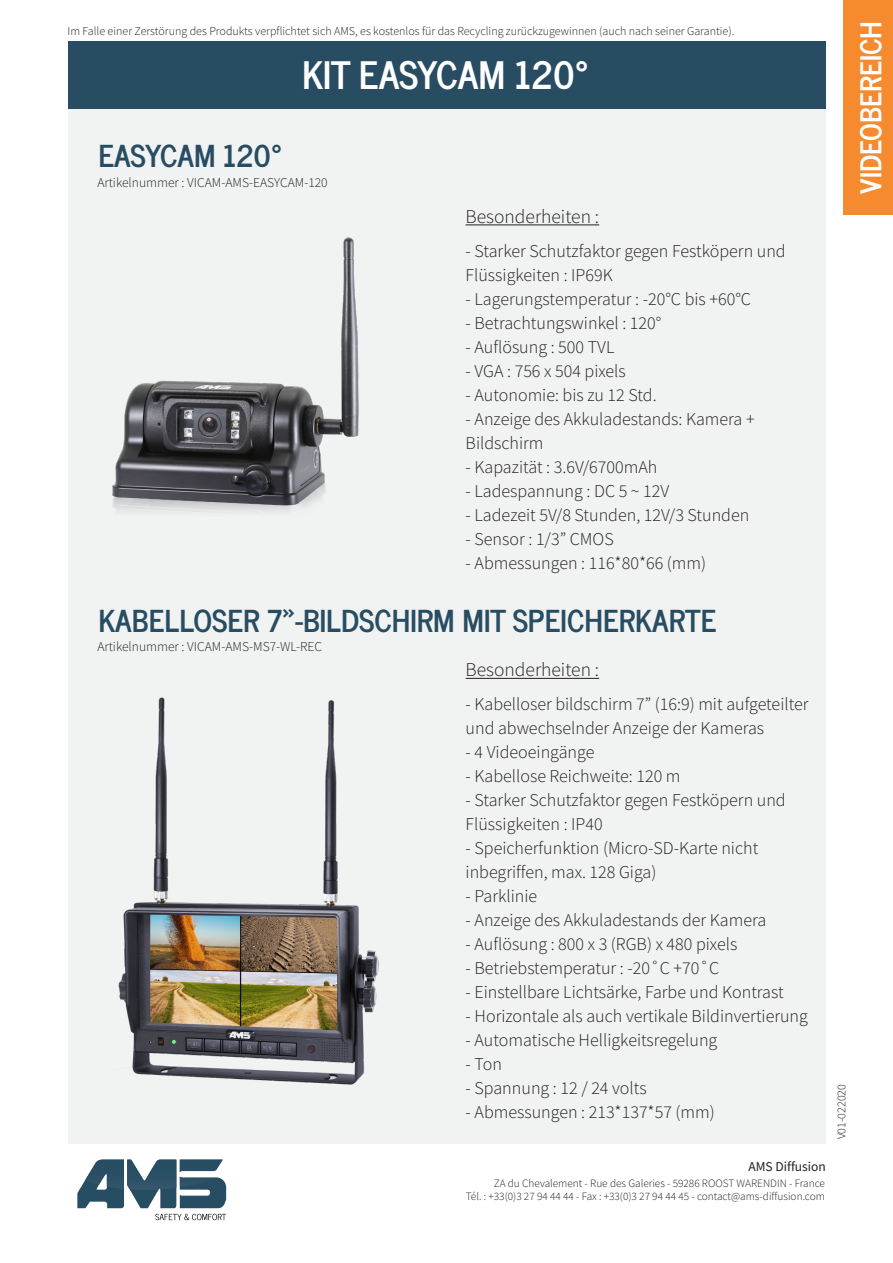
<style>
.page{position:relative;width:893px;height:1263px;background:#fff}
.page>*{position:absolute;margin:0;border:0;box-sizing:border-box;transform-origin:0 0}
.t1{font:700 37.5px "News Cycle";color:#fff}
.t2{font:700 30px "News Cycle";color:#284d63}
.t3{font:700 28.5px "News Cycle";color:#fff}
.t4{font:300 19.5px "Mada";color:#231f20}
.t5{font:300 18px/24px "Mada";color:#231f20}
.t6{font:300 13.5px "Mada";color:#231f20}
.t7{font:13.5px "Mada";color:#231f20}
.t8{font:300 12px "Mada";color:#231f20}
.t9{font:300 11.25px/13.5px "Mada";color:#231f20;text-align:right}
</style>
<div class="page">
<div style="left:68px;top:108px;width:757px;height:1036px;background:#f1f2f2"></div>
<div style="left:68px;top:41px;width:757px;height:67px;background:#284d63"></div>
<div style="left:844px;top:0;width:49px;height:215px;background:#f58b2e"></div>
<svg style="left:155px;top:1214px;width:71px;height:6px"></svg>
<svg style="left:77px;top:1159px;width:149px;height:49px"></svg>
<img style="left:85px;top:1159px;width:39px;height:30px">
<hr style="left:466px;top:678px;width:133px;height:1px;background:#231f20">
<hr style="left:466px;top:224px;width:133px;height:1px;background:#231f20">
<img style="left:112px;top:237px;width:247px;height:275px">
<img style="left:118px;top:697px;width:261px;height:388px">
<p class="t8" style="left:68px;top:24px;width:668px">Im Falle einer Zerstörung des Produkts verpflichtet sich AMS, es kostenlos für das Recycling zurückzugewinnen (auch nach seiner Garantie).</p>
<p class="t2" style="left:98px;top:129px;width:185px">EASYCAM 120°</p>
<p class="t1" style="left:302px;top:42px;width:288px">KIT EASYCAM 120°</p>
<p class="t6" style="left:97px;top:175px;width:232px">Artikelnummer : VICAM-AMS-EASYCAM-120</p>
<p class="t4" style="left:466px;top:206px;width:135px">Besonderheiten :</p>
<p class="t5" style="left:466px;top:240px;width:322px">- Starker Schutzfaktor gegen Festköpern und</p>
<p class="t5" style="left:466px;top:264px;width:149px">Flüssigkeiten : IP69K</p>
<p class="t5" style="left:466px;top:288px;width:287px">- Lagerungstemperatur : -20°C bis +60°C</p>
<p class="t5" style="left:466px;top:312px;width:197px">- Betrachtungswinkel : 120°</p>
<p class="t5" style="left:466px;top:336px;width:150px">- Auflösung : 500 TVL</p>
<p class="t5" style="left:466px;top:360px;width:162px">- VGA : 756 x 504 pixels</p>
<p class="t5" style="left:466px;top:384px;width:193px">- Autonomie: bis zu 12 Std.</p>
<p class="t5" style="left:466px;top:408px;width:291px">- Anzeige des Akkuladestands: Kamera +<br>Bildschirm</p>
<p class="t5" style="left:466px;top:456px;width:193px">- Kapazität : 3.6V/6700mAh</p>
<p class="t5" style="left:466px;top:480px;width:205px">- Ladespannung : DC 5 ~ 12V</p>
<p class="t5" style="left:466px;top:504px;width:285px">- Ladezeit 5V/8 Stunden, 12V/3 Stunden</p>
<p class="t5" style="left:466px;top:528px;width:150px">- Sensor : 1/3” CMOS</p>
<p class="t5" style="left:466px;top:552px;width:242px">- Abmessungen : 116*80*66 (mm)</p>
<p class="t3" style="left:846px;top:194px;width:174px;rotate:-90deg">VIDEOBEREICH</p>
<p class="t2" style="left:98px;top:594px;width:619px">KABELLOSER 7»-BILDSCHIRM MIT SPEICHERKARTE</p>
<p class="t6" style="left:97px;top:639px;width:226px">Artikelnummer : VICAM-AMS-MS7-WL-REC</p>
<p class="t4" style="left:466px;top:659px;width:135px">Besonderheiten :</p>
<p class="t5" style="left:466px;top:693px;width:344px">- Kabelloser bildschirm 7” (16:9) mit aufgeteilter</p>
<p class="t5" style="left:466px;top:717px;width:300px">und abwechselnder Anzeige der Kameras</p>
<p class="t5" style="left:466px;top:741px;width:130px">- 4 Videoeingänge</p>
<p class="t5" style="left:466px;top:765px;width:216px">- Kabellose Reichweite: 120 m</p>
<p class="t5" style="left:466px;top:789px;width:322px">- Starker Schutzfaktor gegen Festköpern und</p>
<p class="t5" style="left:466px;top:813px;width:139px">Flüssigkeiten : IP40</p>
<p class="t5" style="left:466px;top:837px;width:294px">- Speicherfunktion (Micro-SD-Karte nicht inbegriffen, max. 128 Giga)</p>
<p class="t5" style="left:466px;top:885px;width:73px">- Parklinie</p>
<p class="t5" style="left:466px;top:909px;width:302px">- Anzeige des Akkuladestands der Kamera</p>
<p class="t5" style="left:466px;top:933px;width:273px">- Auflösung : 800 x 3 (RGB) x 480 pixels</p>
<p class="t5" style="left:466px;top:957px;width:255px">- Betriebstemperatur : -20˚C +70˚C</p>
<p class="t5" style="left:466px;top:981px;width:320px">- Einstellbare Lichtsärke, Farbe und Kontrast</p>
<p class="t5" style="left:466px;top:1005px;width:344px">- Horizontale als auch vertikale Bildinvertierung</p>
<p class="t5" style="left:466px;top:1029px;width:253px">- Automatische Helligkeitsregelung</p>
<p class="t5" style="left:466px;top:1053px;width:38px">- Ton</p>
<p class="t5" style="left:466px;top:1077px;width:183px">- Spannung : 12 / 24 volts</p>
<p class="t5" style="left:466px;top:1101px;width:251px">- Abmessungen : 213*137*57 (mm)</p>
<p class="t7" style="left:748px;top:1159px;width:79px">AMS Diffusion</p>
<p class="t9" style="left:466px;top:1177px;width:361px">ZA du Chevalement - Rue des Galeries - 59286 ROOST WARENDIN - France<br>Tél. : +33(0)3 27 94 44 44 - Fax : +33(0)3 27 94 44 45 - contact@ams-diffusion.com</p>
<p class="t8" style="left:835px;top:1139px;width:57px;rotate:-90deg">V01-022020</p>
</div>
